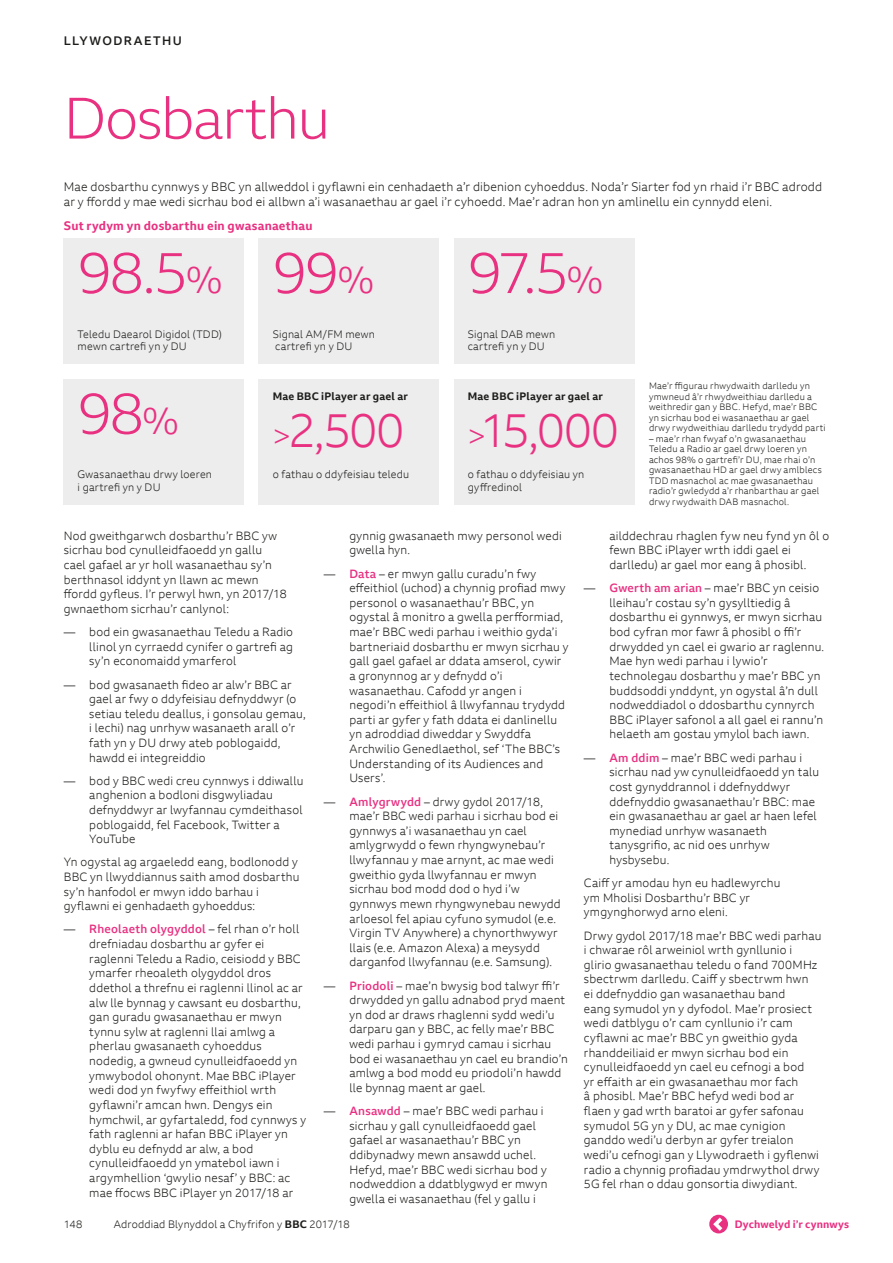
<style>
.page{position:relative;width:893px;height:1263px;background:#fff}
.page>*{position:absolute;margin:0;border:0;box-sizing:border-box;transform-origin:0 0}
.Number{font:300 57px "BBC Reith Sans";letter-spacing:-.035em;color:#e83181}
.MainheadLevel1{font:300 57px "BBC Reith Sans";letter-spacing:-.025em;color:#e83181}
.NumberSmaller{font:300 46.5px "BBC Reith Sans";letter-spacing:-.015em;color:#e83181}
.BodyTextSpaceAfter{font:300 12px/15px "BBC Reith Sans";letter-spacing:.015em;color:#1d1d1b}
.BodyTextSpaceAfter-2{font:700 12px "BBC Reith Sans";letter-spacing:.02em;color:#e83181}
.t1{font:500 12px "BBC Reith Sans";letter-spacing:.12em;color:#1d1d1b}
.BodyTextBalancedSpac{font:300 11.7px/14.5px "BBC Reith Sans";letter-spacing:.015em;color:#1d1d1b}
.NumberText{font:300 10.5px/12.8px "BBC Reith Sans";letter-spacing:.02em;color:#1d1d1b}
.NumberHeading{font:700 10.5px "BBC Reith Sans";letter-spacing:.025em;color:#1d1d1b}
.ReadMore{font:700 10.5px "BBC Reith Sans";letter-spacing:.01em;color:#e83181}
.BodyTextNotes{font:300 9px/10.5px "BBC Reith Sans";letter-spacing:.025em;color:#1d1d1b}
.s1{font-size:37.65px}
.s2{font-size:30.75px}
.s3{font-weight:500;color:#e83181}
.s4{font-weight:700}
</style>
<div class="page">
<div style="left:64px;top:238px;width:180px;height:126px;background:#ededed"></div>
<div style="left:259px;top:238px;width:180px;height:126px;background:#ededed"></div>
<div style="left:454px;top:238px;width:180px;height:126px;background:#ededed"></div>
<div style="left:259px;top:379px;width:180px;height:126px;background:#ededed"></div>
<div style="left:64px;top:379px;width:180px;height:126px;background:#ededed"></div>
<div style="left:454px;top:379px;width:180px;height:126px;background:#ededed"></div>
<div style="left:709px;top:1215px;width:19px;height:18px;background:#e83181;border-radius:50%"></div>
<svg style="left:713px;top:1217px;width:9px;height:14px"></svg>
<p class="t1" style="left:64px;top:33px;width:119px">LLYWODRAETHU</p>
<h1 class="MainheadLevel1" style="left:64px;top:83px;width:268px">Dosbarthu</h1>
<p class="BodyTextSpaceAfter" style="left:64px;top:179px;width:760px">Mae dosbarthu cynnwys y BBC yn allweddol i gyflawni ein cenhadaeth a’r dibenion cyhoeddus. Noda’r Siarter fod yn rhaid i’r BBC adrodd ar y ffordd y mae wedi sicrhau bod ei allbwn a’i wasanaethau ar gael i’r cyhoedd. Mae’r adran hon yn amlinellu ein cynnydd eleni.</p>
<p class="BodyTextSpaceAfter-2" style="left:64px;top:218px;width:250px">Sut rydym yn dosbarthu ein gwasanaethau</p>
<p class="Number" style="left:78px;top:237px;width:146px">98.5<span class="s1">%</span></p>
<p class="NumberText" style="left:78px;top:327px;width:146px">Teledu Daearol Digidol (TDD) mewn cartrefi yn y DU</p>
<p class="Number" style="left:78px;top:378px;width:103px">98<span class="s1">%</span></p>
<p class="NumberText" style="left:78px;top:468px;width:136px">Gwasanaethau drwy loeren</p>
<p class="NumberText" style="left:78px;top:481px;width:84px">i gartrefi yn y DU</p>
<p class="Number" style="left:468px;top:237px;width:137px">97.5<span class="s1">%</span></p>
<p class="NumberText" style="left:468px;top:327px;width:89px">Signal DAB mewn</p>
<p class="NumberText" style="left:468px;top:340px;width:79px">cartrefi yn y DU</p>
<p class="NumberHeading" style="left:468px;top:390px;width:137px">Mae BBC iPlayer ar gael ar</p>
<p class="NumberSmaller" style="left:468px;top:401px;width:153px"><span class="s2">&gt;</span>15,000</p>
<p class="NumberText" style="left:468px;top:468px;width:118px">o fathau o ddyfeisiau yn gyffredinol</p>
<p class="Number" style="left:273px;top:237px;width:103px">99<span class="s1">%</span></p>
<p class="NumberText" style="left:273px;top:327px;width:104px">Signal AM/FM mewn</p>
<p class="NumberText" style="left:275px;top:340px;width:79px">cartrefi yn y DU</p>
<p class="NumberHeading" style="left:273px;top:390px;width:137px">Mae BBC iPlayer ar gael ar</p>
<p class="NumberSmaller" style="left:273px;top:401px;width:133px"><span class="s2">&gt;</span>2,500</p>
<p class="NumberText" style="left:273px;top:468px;width:138px">o fathau o ddyfeisiau teledu</p>
<p class="BodyTextNotes" style="left:649px;top:381px;width:178px">Mae’r ffigurau rhwydwaith darlledu yn ymwneud â’r rhwydweithiau darlledu a weithredir gan y BBC. Hefyd, mae’r BBC yn sicrhau bod ei wasanaethau ar gael drwy rwydweithiau darlledu trydydd parti</p>
<p class="BodyTextNotes" style="left:649px;top:433px;width:174px">– mae’r rhan fwyaf o’n gwasanaethau Teledu a Radio ar gael drwy loeren yn achos 98% o gartrefi’r DU, mae rhai o’n gwasanaethau HD ar gael drwy amlblecs TDD masnachol ac mae gwasanaethau radio’r gwledydd a’r rhanbarthau ar gael drwy rwydwaith DAB masnachol.</p>
<p class="BodyTextBalancedSpac" style="left:64px;top:528px;width:224px">Nod gweithgarwch dosbarthu’r BBC yw sicrhau bod cynulleidfaoedd yn gallu cael gafael ar yr holl wasanaethau sy’n berthnasol iddynt yn llawn ac mewn ffordd gyfleus. I’r perwyl hwn, yn 2017/18 gwnaethom sicrhau’r canlynol:</p>
<p class="BodyTextBalancedSpac" style="left:89px;top:624px;width:205px;text-align:justify;text-indent:-26px">— bod ein gwasanaethau Teledu a Radio llinol yn cyrraedd cynifer o gartrefi ag sy’n economaidd ymarferol</p>
<p class="BodyTextBalancedSpac" style="left:89px;top:677px;width:218px;text-indent:-26px">— bod gwasanaeth fideo ar alw’r BBC ar gael ar fwy o ddyfeisiau defnyddwyr (o setiau teledu deallus, i gonsolau gemau, i lechi) nag unrhyw wasanaeth arall o’r fath yn y DU drwy ateb poblogaidd, hawdd ei integreiddio</p>
<p class="BodyTextBalancedSpac" style="left:89px;top:773px;width:216px;text-indent:-26px">— bod y BBC wedi creu cynnwys i ddiwallu anghenion a bodloni disgwyliadau defnyddwyr ar lwyfannau cymdeithasol poblogaidd, fel Facebook, Twitter a<br>YouTube</p>
<p class="BodyTextBalancedSpac" style="left:64px;top:855px;width:237px">Yn ogystal ag argaeledd eang, bodlonodd y BBC yn llwyddiannus saith amod dosbarthu sy’n hanfodol er mwyn iddo barhau i gyflawni ei genhadaeth gyhoeddus:</p>
<p class="BodyTextBalancedSpac" style="left:89px;top:922px;width:218px;text-indent:-26px">— <span class="s3">Rheolaeth olygyddol</span> – fel rhan o’r holl drefniadau dosbarthu ar gyfer ei raglenni Teledu a Radio, ceisiodd y BBC ymarfer rheoaleth olygyddol dros ddethol a threfnu ei raglenni llinol ac ar alw lle bynnag y cawsant eu dosbarthu, gan guradu gwasanaethau er mwyn tynnu sylw at raglenni llai amlwg a pherlau gwasanaeth cyhoeddus nodedig, a gwneud cynulleidfaoedd yn ymwybodol ohonynt. Mae BBC iPlayer wedi dod yn fwyfwy effeithiol wrth gyflawni’r amcan hwn. Dengys ein hymchwil, ar gyfartaledd, fod cynnwys y fath raglenni ar hafan BBC iPlayer yn dyblu eu defnydd ar alw, a bod cynulleidfaoedd yn ymatebol iawn i argymhellion ‘gwylio nesaf’ y BBC: ac mae ffocws BBC iPlayer yn 2017/18 ar</p>
<p class="BodyTextBalancedSpac" style="left:349px;top:528px;width:214px">gynnig gwasanaeth mwy personol wedi gwella hyn.</p>
<p class="BodyTextBalancedSpac" style="left:349px;top:566px;width:221px;text-indent:-26px">— <span class="s3">Data</span> – er mwyn gallu curadu’n fwy effeithiol (uchod) a chynnig profiad mwy personol o wasanaethau’r BBC, yn ogystal â monitro a gwella perfformiad, mae’r BBC wedi parhau i weithio gyda’i bartneriaid dosbarthu er mwyn sicrhau y gall gael gafael ar ddata amserol, cywir a gronynnog ar y defnydd o’i wasanaethau. Cafodd yr angen i negodi’n effeithiol â llwyfannau trydydd parti ar gyfer y fath ddata ei danlinellu yn adroddiad diweddar y Swyddfa Archwilio Genedlaethol, sef ‘The BBC’s Understanding of its Audiences and Users’.</p>
<p class="BodyTextBalancedSpac" style="left:349px;top:794px;width:213px;text-indent:-26px">— <span class="s3">Amlygrwydd</span> – drwy gydol 2017/18, mae’r BBC wedi parhau i sicrhau bod ei gynnwys a’i wasanaethau yn cael amlygrwydd o fewn rhyngwynebau’r llwyfannau y mae arnynt, ac mae wedi gweithio gyda llwyfannau er mwyn sicrhau bod modd dod o hyd i’w gynnwys mewn rhyngwynebau newydd arloesol fel apiau cyfuno symudol (e.e.<br>Virgin TV Anywhere) a chynorthwywyr llais (e.e. Amazon Alexa) a meysydd darganfod llwyfannau (e.e. Samsung).</p>
<p class="BodyTextBalancedSpac" style="left:349px;top:978px;width:220px;text-indent:-26px">— <span class="s3">Priodoli</span> – mae’n bwysig bod talwyr ffi’r drwydded yn gallu adnabod pryd maent yn dod ar draws rhaglenni sydd wedi’u darparu gan y BBC, ac felly mae’r BBC wedi parhau i gymryd camau i sicrhau bod ei wasanaethau yn cael eu brandio’n amlwg a bod modd eu priodoli’n hawdd lle bynnag maent ar gael.</p>
<p class="BodyTextBalancedSpac" style="left:349px;top:1103px;width:200px;text-indent:-26px">— <span class="s3">Ansawdd</span> – mae’r BBC wedi parhau i sicrhau y gall cynulleidfaoedd gael gafael ar wasanaethau’r BBC yn ddibynadwy mewn ansawdd uchel.<br>Hefyd, mae’r BBC wedi sicrhau bod y nodweddion a ddatblygwyd er mwyn gwella ei wasanaethau (fel y gallu i</p>
<p class="NumberText" style="left:64px;top:1218px;width:20px">148</p>
<p class="NumberText" style="left:114px;top:1218px;width:237px">Adroddiad Blynyddol a Chyfrifon y <span class="s4">BBC</span> 2017/18</p>
<p class="BodyTextBalancedSpac" style="left:609px;top:528px;width:221px">ailddechrau rhaglen fyw neu fynd yn ôl o fewn BBC iPlayer wrth iddi gael ei darlledu) ar gael mor eang â phosibl.</p>
<p class="BodyTextBalancedSpac" style="left:609px;top:581px;width:216px;text-indent:-26px">— <span class="s3">Gwerth am arian</span> – mae’r BBC yn ceisio lleihau’r costau sy’n gysylltiedig â dosbarthu ei gynnwys, er mwyn sicrhau bod cyfran mor fawr â phosibl o ffi’r drwydded yn cael ei gwario ar raglennu.<br>Mae hyn wedi parhau i lywio’r technolegau dosbarthu y mae’r BBC yn buddsoddi ynddynt, yn ogystal â’n dull nodweddiadol o ddosbarthu cynnyrch BBC iPlayer safonol a all gael ei rannu’n helaeth am gostau ymylol bach iawn.</p>
<p class="BodyTextBalancedSpac" style="left:609px;top:750px;width:211px;text-indent:-26px">— <span class="s3">Am ddim</span> – mae’r BBC wedi parhau i sicrhau nad yw cynulleidfaoedd yn talu cost gynyddrannol i ddefnyddwyr ddefnyddio gwasanaethau’r BBC: mae ein gwasanaethau ar gael ar haen lefel mynediad unrhyw wasanaeth tanysgrifio, ac nid oes unrhyw hysbysebu.</p>
<p class="BodyTextBalancedSpac" style="left:584px;top:875px;width:198px">Caiff yr amodau hyn eu hadlewyrchu ym Mholisi Dosbarthu’r BBC yr ymgynghorwyd arno eleni.</p>
<p class="BodyTextBalancedSpac" style="left:584px;top:928px;width:239px">Drwy gydol 2017/18 mae’r BBC wedi parhau i chwarae rôl arweiniol wrth gynllunio i glirio gwasanaethau teledu o fand 700MHz sbectrwm darlledu. Caiff y sbectrwm hwn<br>ei ddefnyddio gan wasanaethau band<br>eang symudol yn y dyfodol. Mae’r prosiect wedi datblygu o’r cam cynllunio i’r cam cyflawni ac mae’r BBC yn gweithio gyda rhanddeiliaid er mwyn sicrhau bod ein cynulleidfaoedd yn cael eu cefnogi a bod<br>yr effaith ar ein gwasanaethau mor fach<br>â phosibl. Mae’r BBC hefyd wedi bod ar flaen y gad wrth baratoi ar gyfer safonau symudol 5G yn y DU, ac mae cynigion ganddo wedi’u derbyn ar gyfer treialon wedi’u cefnogi gan y Llywodraeth i gyflenwi radio a chynnig profiadau ymdrwythol drwy 5G fel rhan o ddau gonsortia diwydiant.</p>
<h6 class="ReadMore" style="left:735px;top:1217px;width:116px">Dychwelyd i’r cynnwys</h6>
</div>
